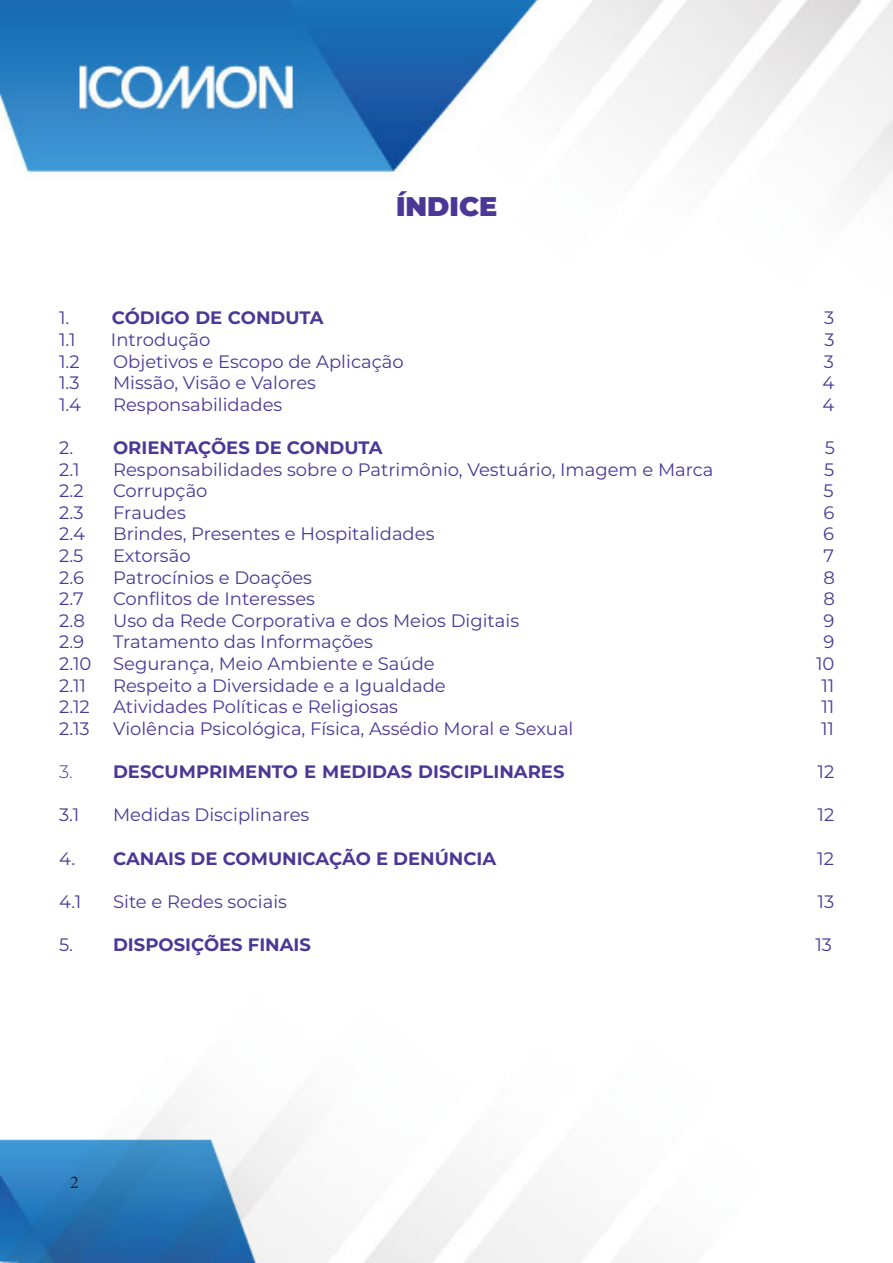
<style>
.page{position:relative;width:893px;height:1263px;background:#fff}
.page>*{position:absolute;margin:0;border:0;box-sizing:border-box;transform-origin:0 0}
.t1{font:900 27px "Montserrat";color:#4b3896}
.t2{font:18px "Montserrat";color:#4b3896}
.t3{font:700 18px "Montserrat";color:#4b3896}
.t4{font:18px "Minion Pro";color:#231f20}
.s1{font-weight:400}
.s2{font-weight:300}
</style>
<div class="page">
<img style="left:0;top:0;width:893px;height:1263px">
<p class="t1" style="left:396px;top:187px;width:103px">ÍNDICE</p>
<p class="t3" style="left:59px;top:305px;width:266px"><span class="s1">1.</span> CÓDIGO DE CONDUTA</p>
<p class="t2" style="left:824px;top:306px;width:12px">3</p>
<p class="t2" style="left:59px;top:327px;width:18px">1.1</p>
<p class="t2" style="left:111px;top:327px;width:101px">Introdução</p>
<p class="t2" style="left:824px;top:327px;width:12px">3</p>
<p class="t2" style="left:59px;top:349px;width:22px">1.2</p>
<p class="t2" style="left:113px;top:349px;width:292px">Objetivos e Escopo de Aplicação</p>
<p class="t2" style="left:824px;top:349px;width:12px">3</p>
<p class="t2" style="left:59px;top:370px;width:22px">1.3</p>
<p class="t2" style="left:113px;top:370px;width:204px">Missão, Visão e Valores</p>
<p class="t2" style="left:823px;top:370px;width:13px">4</p>
<p class="t2" style="left:59px;top:392px;width:23px">1.4</p>
<p class="t2" style="left:113px;top:392px;width:171px">Responsabilidades</p>
<p class="t2" style="left:823px;top:392px;width:13px">4</p>
<p class="t3" style="left:59px;top:435px;width:325px"><span class="s1">2.</span> ORIENTAÇÕES DE CONDUTA</p>
<p class="t2" style="left:825px;top:435px;width:12px">5</p>
<p class="t2" style="left:59px;top:457px;width:22px">2.1</p>
<p class="t2" style="left:113px;top:457px;width:602px">Responsabilidades sobre o Patrimônio, Vestuário, Imagem e Marca</p>
<p class="t2" style="left:824px;top:457px;width:12px">5</p>
<p class="t2" style="left:59px;top:478px;width:26px">2.2</p>
<p class="t2" style="left:113px;top:478px;width:96px">Corrupção</p>
<p class="t2" style="left:823px;top:478px;width:12px">5</p>
<p class="t2" style="left:59px;top:500px;width:26px">2.3</p>
<p class="t2" style="left:113px;top:500px;width:74px">Fraudes</p>
<p class="t2" style="left:823px;top:500px;width:12px">6</p>
<p class="t2" style="left:59px;top:522px;width:27px">2.4</p>
<p class="t2" style="left:113px;top:522px;width:323px">Brindes, Presentes e Hospitalidades</p>
<p class="t2" style="left:823px;top:522px;width:12px">6</p>
<p class="t2" style="left:59px;top:543px;width:26px">2.5</p>
<p class="t2" style="left:113px;top:543px;width:79px">Extorsão</p>
<p class="t2" style="left:823px;top:543px;width:12px">7</p>
<p class="t2" style="left:59px;top:565px;width:26px">2.6</p>
<p class="t2" style="left:113px;top:565px;width:200px">Patrocínios e Doações</p>
<p class="t2" style="left:823px;top:565px;width:13px">8</p>
<p class="t2" style="left:59px;top:586px;width:26px">2.7</p>
<p class="t2" style="left:113px;top:586px;width:203px">Conflitos de Interesses</p>
<p class="t2" style="left:823px;top:586px;width:13px">8</p>
<p class="t2" style="left:59px;top:608px;width:27px">2.8</p>
<p class="t2" style="left:113px;top:608px;width:408px">Uso da Rede Corporativa e dos Meios Digitais</p>
<p class="t2" style="left:823px;top:608px;width:12px">9</p>
<p class="t2" style="left:59px;top:630px;width:27px">2.9</p>
<p class="t2" style="left:113px;top:630px;width:261px">Tratamento das Informações</p>
<p class="t2" style="left:823px;top:630px;width:12px">9</p>
<p class="t2" style="left:59px;top:651px;width:377px">2.10 Segurança, Meio Ambiente e Saúde</p>
<p class="t2" style="left:816px;top:651px;width:20px">10</p>
<p class="t2" style="left:59px;top:673px;width:28px">2.11</p>
<p class="t2" style="left:113px;top:673px;width:334px">Respeito a Diversidade e a Igualdade</p>
<p class="t2" style="left:821px;top:673px;width:14px">11</p>
<p class="t2" style="left:59px;top:694px;width:32px">2.12</p>
<p class="t2" style="left:113px;top:694px;width:286px">Atividades Políticas e Religiosas</p>
<p class="t2" style="left:821px;top:694px;width:14px">11</p>
<p class="t2" style="left:59px;top:716px;width:32px">2.13</p>
<p class="t2" style="left:113px;top:716px;width:462px">Violência Psicológica, Física, Assédio Moral e Sexual</p>
<p class="t2" style="left:821px;top:716px;width:14px">11</p>
<p class="t3" style="left:59px;top:759px;width:507px"><span class="s2">3.</span> DESCUMPRIMENTO E MEDIDAS DISCIPLINARES</p>
<p class="t2" style="left:818px;top:759px;width:18px">12</p>
<p class="t2" style="left:59px;top:802px;width:22px">3.1</p>
<p class="t2" style="left:113px;top:802px;width:198px">Medidas Disciplinares</p>
<p class="t2" style="left:818px;top:802px;width:18px">12</p>
<p class="t3" style="left:59px;top:845px;width:439px"><span class="s1">4.</span> CANAIS DE COMUNICAÇÃO E DENÚNCIA</p>
<p class="t2" style="left:817px;top:846px;width:18px">12</p>
<p class="t2" style="left:59px;top:889px;width:24px">4.1</p>
<p class="t2" style="left:113px;top:889px;width:175px">Site e Redes sociais</p>
<p class="t2" style="left:818px;top:889px;width:18px">13</p>
<p class="t3" style="left:59px;top:931px;width:253px"><span class="s1">5.</span> DISPOSIÇÕES FINAIS</p>
<p class="t2" style="left:815px;top:932px;width:18px">13</p>
<p class="t4" style="left:70px;top:1170px;width:10px">2</p>
</div>
